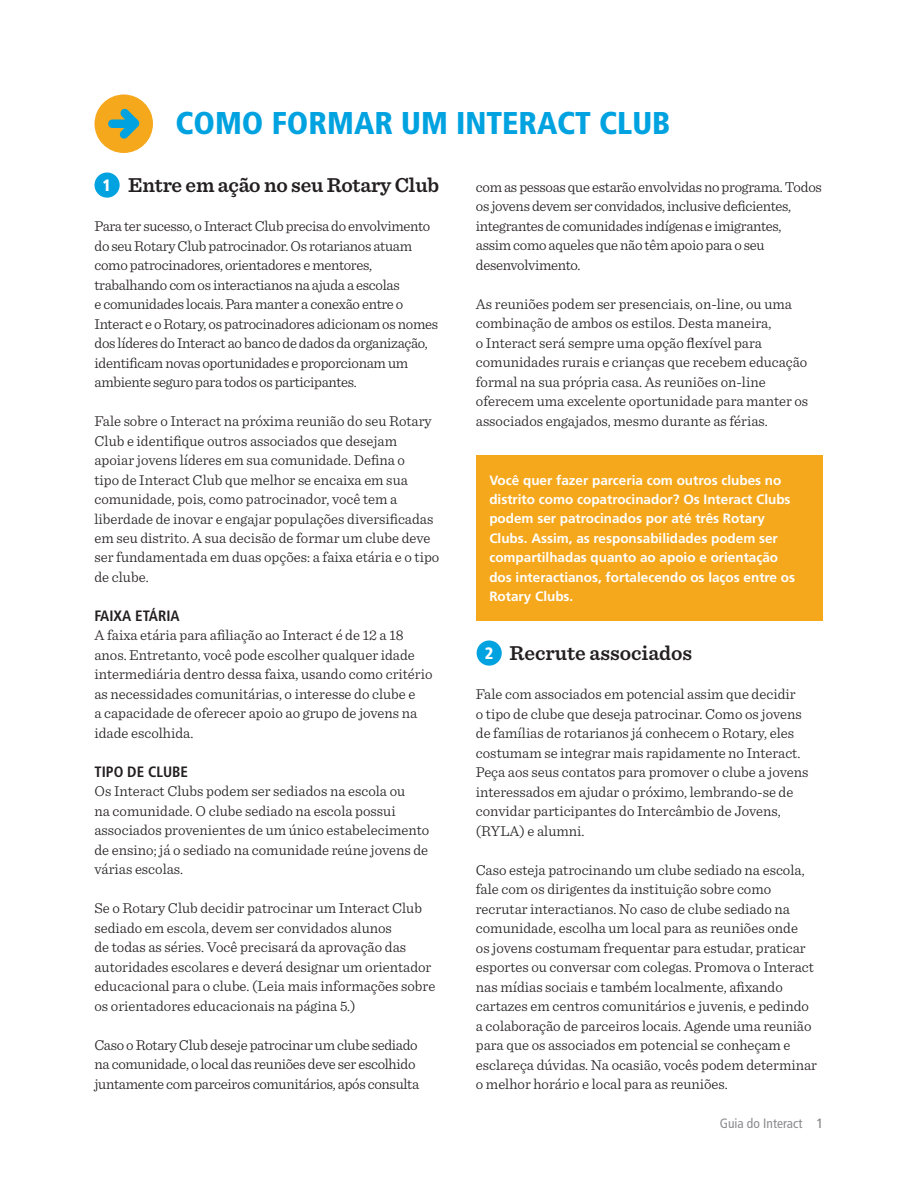
<style>
.page{position:relative;width:918px;height:1188px;background:#fff}
.page>*{position:absolute;margin:0;border:0;box-sizing:border-box;transform-origin:0 0}
.t1{font:900 condensed 31.5px "Frutiger LT Std";color:#00a2e0}
.t2{font:600 21px "Sentinel";letter-spacing:-.01em;color:#231f20}
.t3{font:900 condensed 16.5px "Frutiger LT Std";color:#fff}
.t4{font:300 15px/19.5px "Sentinel";color:#231f20}
.t5{font:300 15px/19.5px "Sentinel";letter-spacing:-.02em;color:#231f20}
.t6{font:700 condensed 15px "Frutiger LT Std";color:#231f20}
.t7{font:700 13.5px/19.5px "Frutiger LT Std";color:#fff}
.t8{font:condensed 13.5px "Frutiger LT Std";color:#8b8a8e}
.s1{font-stretch:normal}
</style>
<div class="page">
<div style="left:477px;top:456px;width:346px;height:165px;background:#f5a81c"></div>
<div style="left:94px;top:94px;width:59px;height:59px;background:#f5a81c;border-radius:50%"></div>
<svg style="left:108px;top:108px;width:32px;height:31px"></svg>
<div style="left:94px;top:173px;width:26px;height:25px;background:#00a2e0;border-radius:50%"></div>
<div style="left:477px;top:641px;width:25px;height:25px;background:#00a2e0;border-radius:50%"></div>
<h1 class="t1" style="left:176px;top:104px;width:496px">COMO FORMAR UM INTERACT CLUB</h1>
<h2 class="t2" style="left:128px;top:169px;width:312px">Entre em ação no seu Rotary Club</h2>
<p class="t5" style="left:94px;top:215px;width:345px">Para ter sucesso, o Interact Club precisa do envolvimento do seu Rotary Club patrocinador. Os rotarianos atuam como patrocinadores, orientadores e mentores, trabalhando com os interactianos na ajuda a escolas<br>e comunidades locais. Para manter a conexão entre o Interact e o Rotary, os patrocinadores adicionam os nomes dos líderes do Interact ao banco de dados da organização, identificam novas oportunidades e proporcionam um ambiente seguro para todos os participantes.</p>
<p class="t4" style="left:94px;top:410px;width:346px">Fale sobre o Interact na próxima reunião do seu Rotary Club e identifique outros associados que desejam apoiar jovens líderes em sua comunidade. Defina o<br>tipo de Interact Club que melhor se encaixa em sua comunidade, pois, como patrocinador, você tem a liberdade de inovar e engajar populações diversificadas em seu distrito. A sua decisão de formar um clube deve ser fundamentada em duas opções: a faixa etária e o tipo de clube.</p>
<p class="t6" style="left:94px;top:607px;width:87px">FAIXA ETÁRIA</p>
<p class="t4" style="left:94px;top:625px;width:340px">A faixa etária para afiliação ao Interact é de 12 a 18 anos. Entretanto, você pode escolher qualquer idade intermediária dentro dessa faixa, usando como critério as necessidades comunitárias, o interesse do clube e<br>a capacidade de oferecer apoio ao grupo de jovens na idade escolhida.</p>
<p class="t6" style="left:94px;top:763px;width:95px">TIPO DE CLUBE</p>
<p class="t4" style="left:94px;top:781px;width:336px">Os Interact Clubs podem ser sediados na escola ou<br>na comunidade. O clube sediado na escola possui associados provenientes de um único estabelecimento de ensino; já o sediado na comunidade reúne jovens de várias escolas.</p>
<p class="t4" style="left:94px;top:898px;width:342px">Se o Rotary Club decidir patrocinar um Interact Club sediado em escola, devem ser convidados alunos<br>de todas as séries. Você precisará da aprovação das autoridades escolares e deverá designar um orientador educacional para o clube. (Leia mais informações sobre os orientadores educacionais na página 5.)</p>
<p class="t5" style="left:94px;top:1034px;width:326px">Caso o Rotary Club deseje patrocinar um clube sediado na comunidade, o local das reuniões deve ser escolhido juntamente com parceiros comunitários, após consulta</p>
<p class="t3" style="left:102px;top:176px;width:10px">1</p>
<p class="t5" style="left:476px;top:176px;width:348px">com as pessoas que estarão envolvidas no programa. Todos os jovens devem ser convidados, inclusive deficientes, integrantes de comunidades indígenas e imigrantes,<br>assim como aqueles que não têm apoio para o seu desenvolvimento.</p>
<p class="t4" style="left:476px;top:293px;width:334px">As reuniões podem ser presenciais, on-line, ou uma combinação de ambos os estilos. Desta maneira,<br>o Interact será sempre uma opção flexível para comunidades rurais e crianças que recebem educação formal na sua própria casa. As reuniões on-line oferecem uma excelente oportunidade para manter os associados engajados, mesmo durante as férias.</p>
<p class="t7" style="left:489px;top:470px;width:307px">Você quer fazer parceria com outros clubes no distrito como copatrocinador? Os Interact Clubs podem ser patrocinados por até três Rotary Clubs. Assim, as responsabilidades podem ser compartilhadas quanto ao apoio e orientação dos interactianos, fortalecendo os laços entre os Rotary Clubs.</p>
<h2 class="t2" style="left:510px;top:637px;width:184px">Recrute associados</h2>
<p class="t4" style="left:476px;top:683px;width:334px">Fale com associados em potencial assim que decidir<br>o tipo de clube que deseja patrocinar. Como os jovens de famílias de rotarianos já conhecem o Rotary, eles costumam se integrar mais rapidamente no Interact.<br>Peça aos seus contatos para promover o clube a jovens interessados em ajudar o próximo, lembrando-se de convidar participantes do Intercâmbio de Jovens, (RYLA) e alumni.</p>
<p class="t4" style="left:476px;top:859px;width:343px">Caso esteja patrocinando um clube sediado na escola, fale com os dirigentes da instituição sobre como recrutar interactianos. No caso de clube sediado na comunidade, escolha um local para as reuniões onde<br>os jovens costumam frequentar para estudar, praticar esportes ou conversar com colegas. Promova o Interact nas mídias sociais e também localmente, afixando cartazes em centros comunitários e juvenis, e pedindo a colaboração de parceiros locais. Agende uma reunião para que os associados em potencial se conheçam e esclareça dúvidas. Na ocasião, vocês podem determinar o melhor horário e local para as reuniões.</p>
<p class="t3" style="left:485px;top:644px;width:10px">2</p>
<p class="t8" style="left:720px;top:1115px;width:105px">Guia do Interact <span class="s1">1</span></p>
</div>
